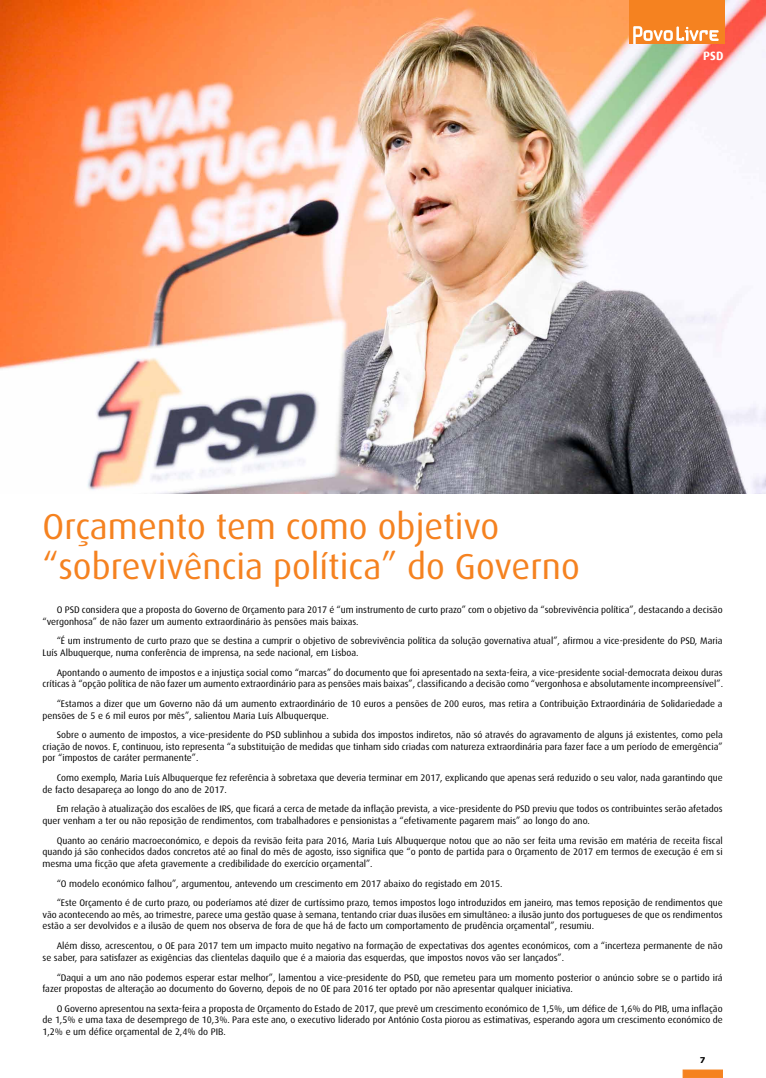
<style>
.page{position:relative;width:766px;height:1078px;background:#fff}
.page>*{position:absolute;margin:0;border:0;box-sizing:border-box;transform-origin:0 0}
.t1{font:36px/40px "Dax";color:#f58220}
.t2{font:700 12px "Dax";color:#fff}
.t3{font:9.5px/11.4px "Dax";color:#000}
.t4{font:700 8px "Verdana";color:#000}
</style>
<div class="page">
<div style="left:682px;top:1069px;width:40px;height:8px;background:#f58220;border:1px solid #f58220"></div>
<img style="left:0;top:0;width:765px;height:493px">
<div style="left:628px;top:0;width:96px;height:44px;background:#f58220"></div>
<svg style="left:633px;top:26px;width:85px;height:18px"></svg>
<p class="t2" style="left:703px;top:49px;width:15px">PSD</p>
<h1 class="t1" style="left:43px;top:507px;width:538px">Orçamento tem como objetivo “sobrevivência política” do Governo</h1>
<p class="t3" style="left:43px;top:604px;width:681px;text-indent:14px">O PSD considera que a proposta do Governo de Orçamento para 2017 é “um instrumento de curto prazo” com o objetivo da “sobrevivência política”, destacando a decisão “vergonhosa” de não fazer um aumento extraordinário às pensões mais baixas.</p>
<p class="t3" style="left:43px;top:635px;width:681px;text-indent:14px">“É um instrumento de curto prazo que se destina a cumprir o objetivo de sobrevivência política da solução governativa atual”, afirmou a vice-presidente do PSD, Maria<br>Luís Albuquerque, numa conferência de imprensa, na sede nacional, em Lisboa.</p>
<p class="t3" style="left:43px;top:666px;width:681px;text-align:right">Apontando o aumento de impostos e a injustiça social como “marcas” do documento que foi apresentado na sexta-feira, a vice-presidente social-democrata deixou duras críticas à “opção política de não fazer um aumento extraordinário para as pensões mais baixas”, classificando a decisão como “vergonhosa e absolutamente incompreensível”.</p>
<p class="t3" style="left:43px;top:698px;width:681px;text-indent:14px">“Estamos a dizer que um Governo não dá um aumento extraordinário de 10 euros a pensões de 200 euros, mas retira a Contribuição Extraordinária de Solidariedade a pensões de 5 e 6 mil euros por mês”, salientou Maria Luís Albuquerque.</p>
<p class="t3" style="left:43px;top:729px;width:681px;text-align:justify;text-indent:14px">Sobre o aumento de impostos, a vice-presidente do PSD sublinhou a subida dos impostos indiretos, não só através do agravamento de alguns já existentes, como pela criação de novos. E, continuou, isto representa “a substituição de medidas que tinham sido criadas com natureza extraordinária para fazer face a um período de emergência” por “impostos de caráter permanente”.</p>
<p class="t3" style="left:43px;top:772px;width:681px;text-indent:14px">Como exemplo, Maria Luís Albuquerque fez referência à sobretaxa que deveria terminar em 2017, explicando que apenas será reduzido o seu valor, nada garantindo que de facto desapareça ao longo do ano de 2017.</p>
<p class="t3" style="left:43px;top:803px;width:681px;text-indent:14px">Em relação à atualização dos escalões de IRS, que ficará a cerca de metade da inflação prevista, a vice-presidente do PSD previu que todos os contribuintes serão afetados quer venham a ter ou não reposição de rendimentos, com trabalhadores e pensionistas a “efetivamente pagarem mais” ao longo do ano.</p>
<p class="t3" style="left:43px;top:834px;width:681px;text-align:justify;text-indent:14px">Quanto ao cenário macroeconómico, e depois da revisão feita para 2016, Maria Luís Albuquerque notou que ao não ser feita uma revisão em matéria de receita fiscal quando já são conhecidos dados concretos até ao final do mês de agosto, isso significa que “o ponto de partida para o Orçamento de 2017 em termos de execução é em si mesma uma ficção que afeta gravemente a credibilidade do exercício orçamental”.</p>
<p class="t3" style="left:57px;top:873px;width:667px;line-height:19.9px">“O modelo económico falhou”, argumentou, antevendo um crescimento em 2017 abaixo do registado em 2015.<br>“Este Orçamento é de curto prazo, ou poderíamos até dizer de curtíssimo prazo, temos impostos logo introduzidos em janeiro, mas temos reposição de rendimentos que</p>
<p class="t3" style="left:43px;top:908px;width:681px">vão acontecendo ao mês, ao trimestre, parece uma gestão quase à semana, tentando criar duas ilusões em simultâneo: a ilusão junto dos portugueses de que os rendimentos estão a ser devolvidos e a ilusão de quem nos observa de fora de que há de facto um comportamento de prudência orçamental”, resumiu.</p>
<p class="t3" style="left:43px;top:940px;width:681px;text-indent:14px">Além disso, acrescentou, o OE para 2017 tem um impacto muito negativo na formação de expectativas dos agentes económicos, com a “incerteza permanente de não se saber, para satisfazer as exigências das clientelas daquilo que é a maioria das esquerdas, que impostos novos vão ser lançados”.</p>
<p class="t3" style="left:43px;top:971px;width:681px;text-indent:14px">“Daqui a um ano não podemos esperar estar melhor”, lamentou a vice-presidente do PSD, que remeteu para um momento posterior o anúncio sobre se o partido irá fazer propostas de alteração ao documento do Governo, depois de no OE para 2016 ter optado por não apresentar qualquer iniciativa.</p>
<p class="t3" style="left:43px;top:1002px;width:681px;text-align:justify;text-indent:14px">O Governo apresentou na sexta-feira a proposta de Orçamento do Estado de 2017, que prevê um crescimento económico de 1,5%, um défice de 1,6% do PIB, uma inflação de 1,5% e uma taxa de desemprego de 10,3%. Para este ano, o executivo liderado por António Costa piorou as estimativas, esperando agora um crescimento económico de 1,2% e um défice orçamental de 2,4% do PIB.</p>
<p class="t4" style="left:699px;top:1054px;width:7px">7</p>
</div>
